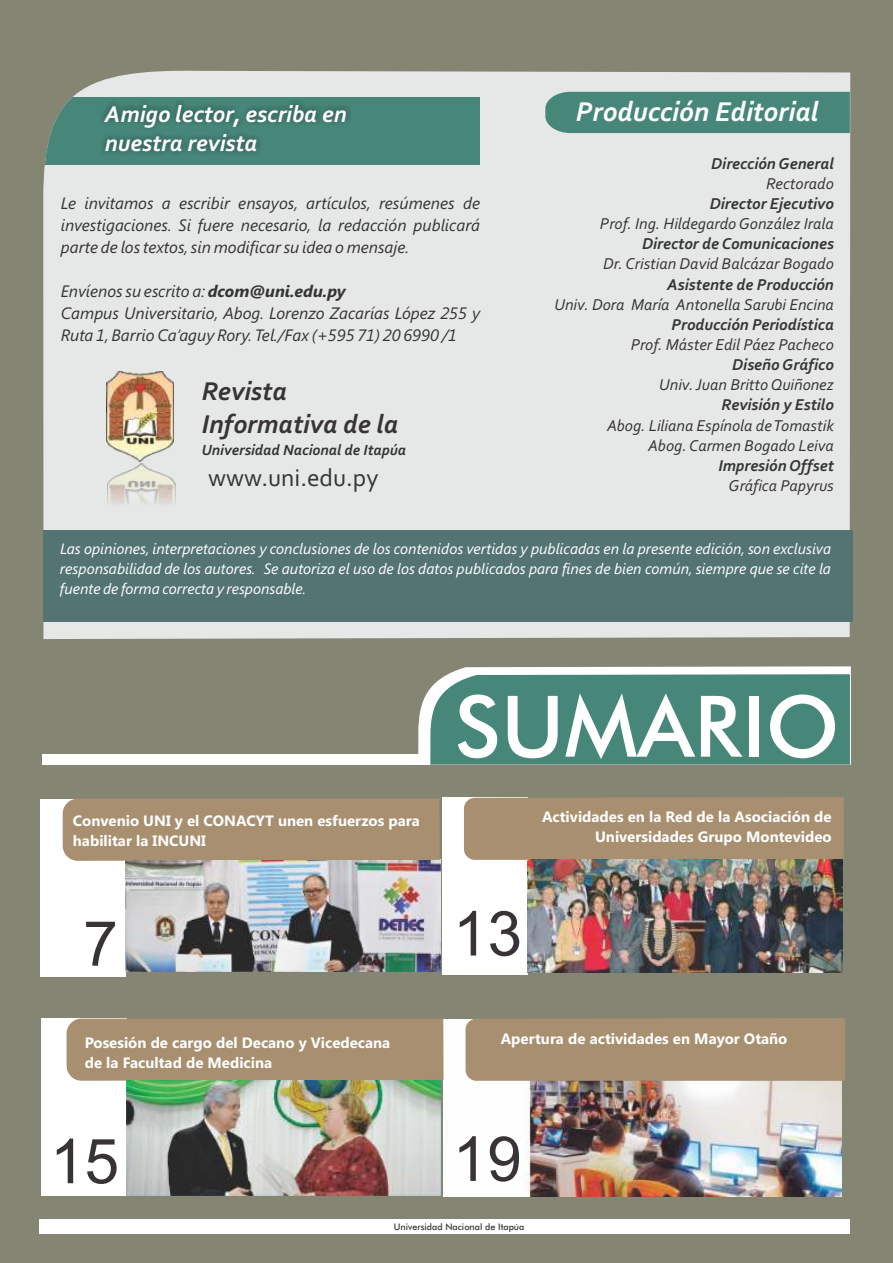
<style>
.page{position:relative;width:893px;height:1263px;background:#858573}
.page>*{position:absolute;margin:0;border:0;box-sizing:border-box;transform-origin:0 0}
.t1{font:500 85.05px "Futura BT";color:#fff}
.t2{font:62.1px "Arial";color:#383336}
.t3{font:italic 700 28.5px "Corbel";color:#fff}
.t4{font:italic 700 27px/33px "Corbel";color:#383336}
.t5{font:25.35px "Corbel";color:#383336}
.t6{font:italic 700 24px "Corbel";color:#fff}
.t7{font:italic 16.5px/21.9px "Segoe UI";color:#383336;text-align:justify}
.t8{font:italic 16.5px/20.1px "Corbel";color:#383336;text-align:right}
.t9{font:italic 700 16.5px "Corbel";color:#383336}
.t10{font:italic 700 16.5px "Segoe UI";color:#383336}
.t11{font:italic 700 15.45px "Corbel";color:#383336}
.t12{font:italic 15px/20px "Segoe UI";color:#fff;text-align:justify}
.t13{font:700 15px/20px "Segoe UI";color:#fff}
.t14{font:500 9px "Futura BT";color:#383336}
.s1{font-weight:700}
</style>
<div class="page">
<div style="left:41px;top:1018px;width:86px;height:178px;background:#fff"></div>
<img style="left:443px;top:1019px;width:399px;height:177px">
<div style="left:466px;top:1018px;width:379px;height:63px;background:#a88f70"></div>
<div style="left:43px;top:70px;width:807px;height:569px;background:#e6e8e8"></div>
<div style="left:43px;top:98px;width:436px;height:67px;background:#47877a"></div>
<div style="left:41px;top:799px;width:85px;height:177px;background:#fff"></div>
<div style="left:63px;top:799px;width:377px;height:62px;background:#a88f70"></div>
<div style="left:442px;top:798px;width:86px;height:177px;background:#fff"></div>
<svg style="left:418px;top:666px;width:433px;height:98px;background:#5b9387"></svg>
<div style="left:545px;top:92px;width:305px;height:41px;background:#47877a"></div>
<div style="left:100px;top:100px;width:251px;height:56px;background:#383336;opacity:.49"></div>
<div style="left:43px;top:530px;width:810px;height:91px;background:#547373"></div>
<div style="left:67px;top:1018px;width:377px;height:63px;background:#a88f70"></div>
<img style="left:106px;top:372px;width:68px;height:90px">
<img style="left:107px;top:464px;width:68px;height:66px">
<div style="left:42px;top:754px;width:387px;height:10px;background:#fff"></div>
<div style="left:40px;top:1219px;width:810px;height:15px;background:#fff"></div>
<img style="left:125px;top:860px;width:315px;height:112px">
<div style="left:464px;top:797px;width:380px;height:63px;background:#a88f70"></div>
<img style="left:528px;top:860px;width:314px;height:112px">
<img style="left:126px;top:1081px;width:315px;height:114px">
<h3 class="t6" style="left:105px;top:104px;width:243px">Amigo lector, escriba en</h3>
<h3 class="t3" style="left:576px;top:99px;width:244px">Producción Editorial</h3>
<h3 class="t6" style="left:105px;top:133px;width:154px">nuestra revista</h3>
<p class="t7" style="left:61px;top:194px;width:421px">Le invitamos a escribir ensayos, artículos, resúmenes de investigaciones. Si fuere necesario, la redacción publicará parte de los textos, sin modificar su idea o mensaje.</p>
<p class="t7" style="left:61px;top:282px;width:421px;text-align:left">Envíenos su escrito a: <span class="s1">dcom uni.edu.py<br></span>Campus Universitario, Abog. Lorenzo Zacarías López 255 y<br>Ruta 1, Barrio Ca’aguy Rory. Tel./Fax (+595 71) 20 6990 /1</p>
<p class="t10" style="left:249px;top:285px;width:17px">@</p>
<h3 class="t4" style="left:202px;top:377px;width:198px">Revista<br>Informativa de la</h3>
<p class="t11" style="left:202px;top:444px;width:206px">Universidad Nacional de Itapúa</p>
<h3 class="t5" style="left:208px;top:467px;width:172px">www.uni.edu.py</h3>
<p class="t9" style="left:711px;top:156px;width:124px">Dirección General</p>
<p class="t8" style="left:766px;top:175px;width:69px">Rectorado</p>
<p class="t9" style="left:710px;top:197px;width:126px">Director Ejecutivo</p>
<p class="t8" style="left:600px;top:215px;width:235px">Prof. Ing. Hildegardo González Irala</p>
<p class="t9" style="left:642px;top:237px;width:193px">Director de Comunicaciones</p>
<p class="t8" style="left:603px;top:255px;width:232px">Dr. Cristian David Balcázar Bogado</p>
<p class="t9" style="left:667px;top:277px;width:168px">Asistente de Producción</p>
<p class="t8" style="left:554px;top:296px;width:281px">Univ. Dora María Antonella Sarubi Encina</p>
<p class="t9" style="left:671px;top:318px;width:164px">Producción Periodística</p>
<p class="t8" style="left:631px;top:336px;width:205px">Prof. Máster Edil Páez Pacheco</p>
<p class="t9" style="left:732px;top:358px;width:103px">Diseño Gráfico</p>
<p class="t8" style="left:659px;top:376px;width:176px">Univ. Juan Britto Quiñonez</p>
<p class="t9" style="left:722px;top:398px;width:114px">Revisión y Estilo</p>
<p class="t8" style="left:607px;top:416px;width:228px">Abog. Liliana Espínola de Tomastik<br>Abog. Carmen Bogado Leiva</p>
<p class="t9" style="left:718px;top:459px;width:117px">Impresión Offset</p>
<p class="t8" style="left:729px;top:477px;width:107px">Gráfica Papyrus</p>
<p class="t12" style="left:60px;top:540px;width:773px">Las opiniones, interpretaciones y conclusiones de los contenidos vertidas y publicadas en la presente edición, son exclusiva responsabilidad de los autores. Se autoriza el uso de los datos publicados para fines de bien común, siempre que se cite la fuente de forma correcta y responsable.</p>
<p class="t13" style="left:73px;top:812px;width:348px">Convenio UNI y el CONACYT unen esfuerzos para habilitar la INCUNI</p>
<h1 class="t1" style="left:454px;top:692px;width:386px">SUMARIO</h1>
<p class="t13" style="left:542px;top:808px;width:291px;text-align:right">Actividades en la Red de la Asociación de<br>Universidades Grupo Montevideo</p>
<h2 class="t2" style="left:83px;top:920px;width:36px">7</h2>
<h2 class="t2" style="left:453px;top:910px;width:71px">13</h2>
<p class="t13" style="left:85px;top:1034px;width:307px">Posesión de cargo del Decano y Vicedecana de la Facultad de Medicina</p>
<p class="t13" style="left:501px;top:1030px;width:288px">Apertura de actividades en Mayor Otaño</p>
<h2 class="t2" style="left:50px;top:1138px;width:71px">15</h2>
<h2 class="t2" style="left:453px;top:1136px;width:71px">19</h2>
<p class="t14" style="left:394px;top:1223px;width:132px">Universidad Nacional de Itapúa</p>
</div>
